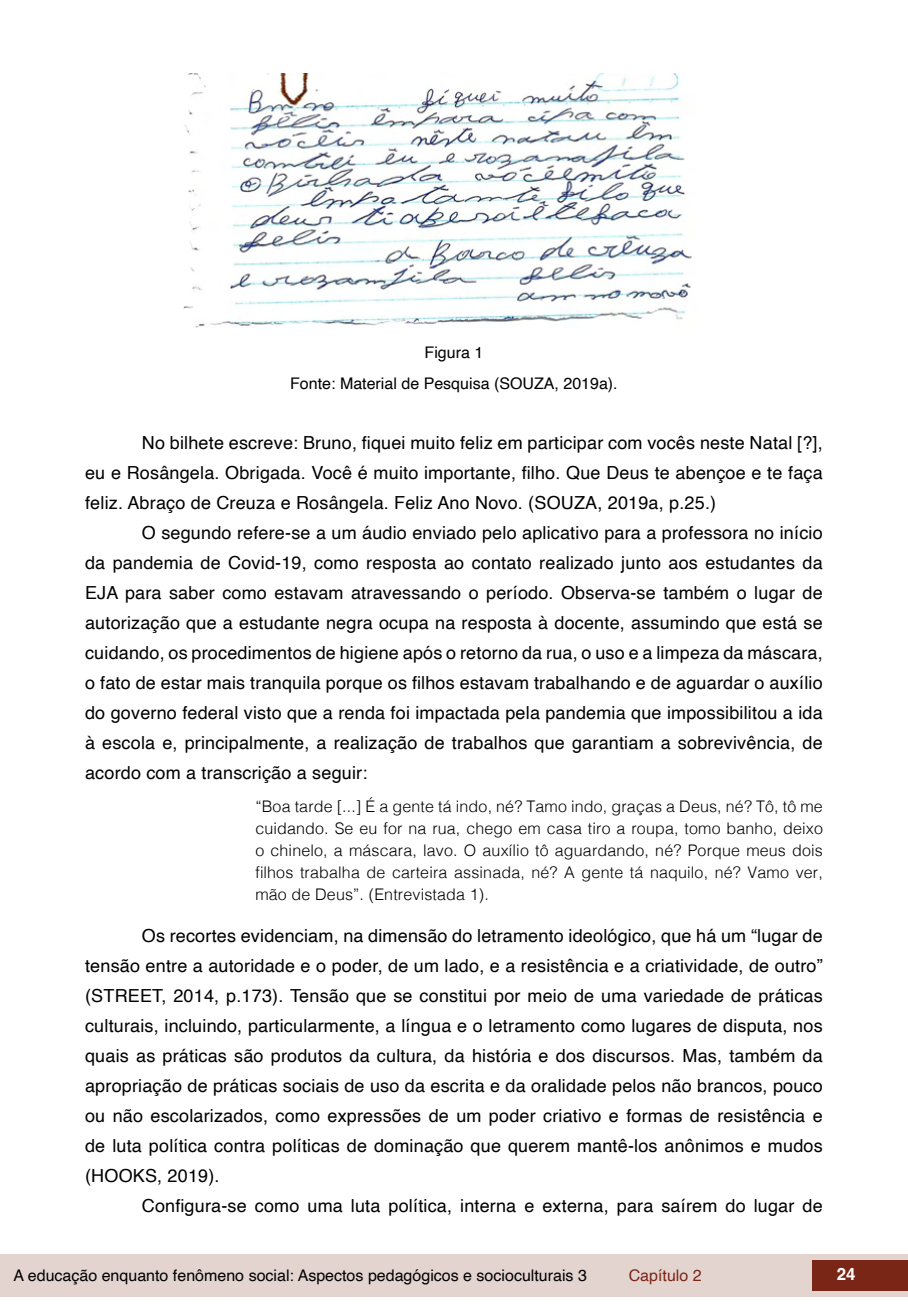
<style>
.page{position:relative;width:908px;height:1304px;background:#fff}
.page>*{position:absolute;margin:0;border:0;box-sizing:border-box;transform-origin:0 0}
.t1{font:18px/30px "Helvetica";letter-spacing:.01em;color:#000;text-align:justify}
.t2{font:700 16.8px "Helvetica";color:#fff}
.t3{font:300 16px/22px "Helvetica";letter-spacing:.01em;color:#000;text-align:justify}
.t4{font:16px/30.6px "Helvetica";color:#000;text-align:center}
.t5{font:16px "Helvetica";color:#7a2616}
</style>
<div class="page">
<div style="left:0;top:1254px;width:906px;height:43px;background:#e4d4d0"></div>
<div style="left:812px;top:1261px;width:95px;height:30px;background:#7a2616"></div>
<img style="left:184px;top:74px;width:508px;height:254px">
<p class="t4" style="left:290px;top:338px;width:329px">Figura 1<br>Fonte: Material de Pesquisa (SOUZA, 2019a).</p>
<p class="t1" style="left:85px;top:428px;width:738px;text-indent:57px">No bilhete escreve: Bruno, fiquei muito feliz em participar com vocês neste Natal [?], eu e Rosângela. Obrigada. Você é muito importante, filho. Que Deus te abençoe e te faça feliz. Abraço de Creuza e Rosângela. Feliz Ano Novo. (SOUZA, 2019a, p.25.)</p>
<p class="t1" style="left:85px;top:518px;width:738px;text-indent:57px">O segundo refere-se a um áudio enviado pelo aplicativo para a professora no início da pandemia de Covid-19, como resposta ao contato realizado junto aos estudantes da EJA para saber como estavam atravessando o período. Observa-se também o lugar de autorização que a estudante negra ocupa na resposta à docente, assumindo que está se cuidando, os procedimentos de higiene após o retorno da rua, o uso e a limpeza da máscara, o fato de estar mais tranquila porque os filhos estavam trabalhando e de aguardar o auxílio do governo federal visto que a renda foi impactada pela pandemia que impossibilitou a ida à escola e, principalmente, a realização de trabalhos que garantiam a sobrevivência, de acordo com a transcrição a seguir:</p>
<p class="t3" style="left:255px;top:794px;width:569px">“Boa tarde [...] É a gente tá indo, né? Tamo indo, graças a Deus, né? Tô, tô me cuidando. Se eu for na rua, chego em casa tiro a roupa, tomo banho, deixo o chinelo, a máscara, lavo. O auxílio tô aguardando, né? Porque meus dois filhos trabalha de carteira assinada, né? A gente tá naquilo, né? Vamo ver, mão de Deus”. (Entrevistada 1).</p>
<p class="t1" style="left:85px;top:921px;width:738px;text-indent:57px">Os recortes evidenciam, na dimensão do letramento ideológico, que há um “lugar de tensão entre a autoridade e o poder, de um lado, e a resistência e a criatividade, de outro” (STREET, 2014, p.173). Tensão que se constitui por meio de uma variedade de práticas culturais, incluindo, particularmente, a língua e o letramento como lugares de disputa, nos quais as práticas são produtos da cultura, da história e dos discursos. Mas, também da apropriação de práticas sociais de uso da escrita e da oralidade pelos não brancos, pouco ou não escolarizados, como expressões de um poder criativo e formas de resistência e de luta política contra políticas de dominação que querem mantê-los anônimos e mudos (HOOKS, 2019).</p>
<p class="t1" style="left:142px;top:1191px;width:682px">Configura-se como uma luta política, interna e externa, para saírem do lugar de</p>
<p class="t4" style="left:14px;top:1260px;width:574px">A educação enquanto fenômeno social: Aspectos pedagógicos e socioculturais 3</p>
<p class="t5" style="left:628px;top:1263px;width:74px">Capítulo 2</p>
<p class="t2" style="left:836px;top:1264px;width:20px">24</p>
</div>
